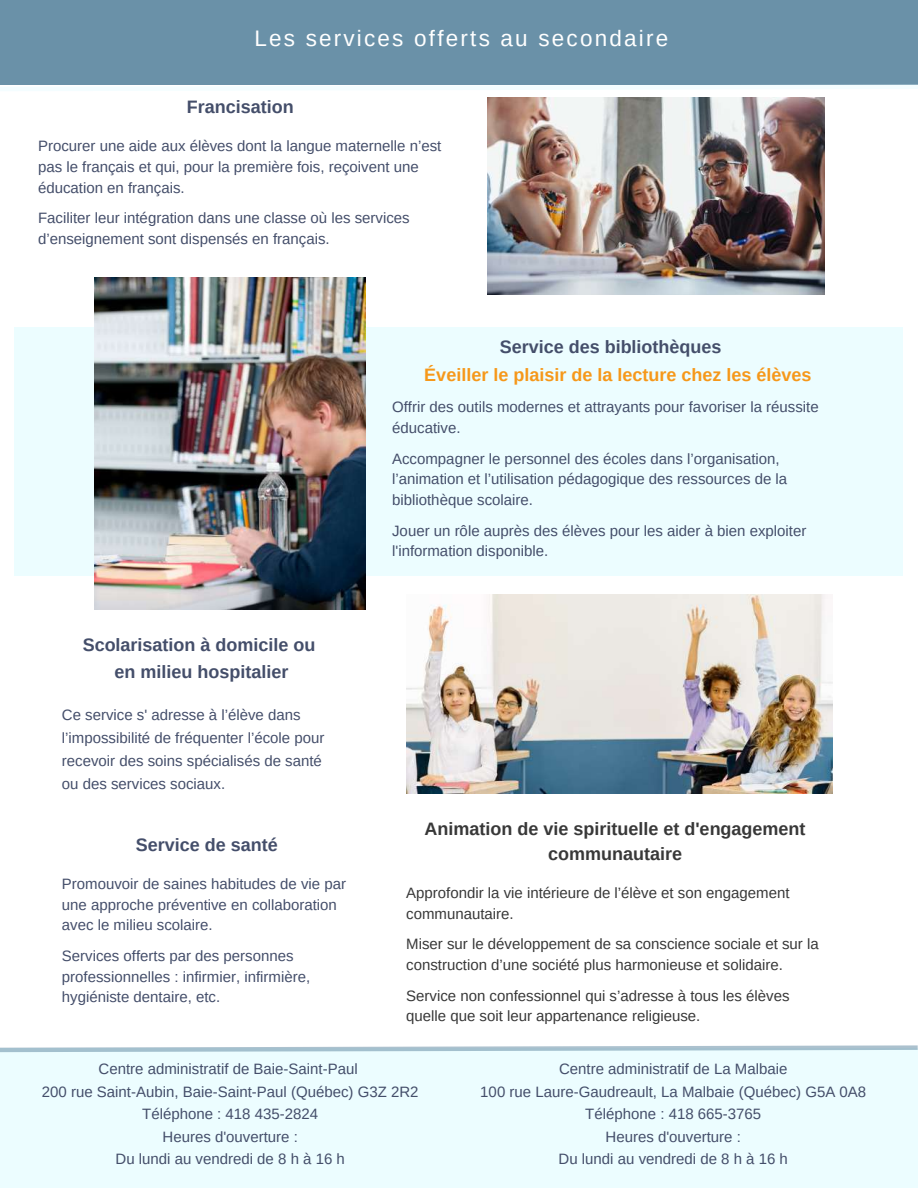
<style>
.page{position:relative;width:918px;height:1188px;background:#fff}
.page>*{position:absolute;margin:0;border:0;box-sizing:border-box;transform-origin:0 0}
.t1{font:22.5px "Arimo";letter-spacing:.1em;color:#fff}
.t2{font:700 18px/27px "Arimo";color:#444e6a;text-align:center}
.t3{font:700 18px/25px "Arimo";color:#383838;text-align:center}
.t4{font:700 18px "Arimo";color:#f6981a}
.t5{font:15px/20.5px "Arimo";color:#444e6a}
.t6{font:15px/20.7px "Arimo";color:#383838}
</style>
<div class="page">
<div style="left:0;top:1049px;width:918px;height:139px;background:#ecfdff"></div>
<div style="left:0;top:0;width:918px;height:84px;background:#6a91a8"></div>
<div style="left:15px;top:327px;width:888px;height:249px;background:#ecfdff"></div>
<img style="left:488px;top:97px;width:336px;height:197px">
<img style="left:406px;top:594px;width:427px;height:199px">
<img style="left:95px;top:278px;width:271px;height:332px">
<svg style="left:0;top:1045px;width:918px;height:7px"></svg>
<svg style="left:0;top:84px;width:918px;height:7px"></svg>
<h1 class="t1" style="left:254px;top:25px;width:415px">Les services offerts au secondaire</h1>
<p class="t2" style="left:187px;top:94px;width:108px">Francisation</p>
<p class="t5" style="left:38px;top:136px;width:405px">Procurer une aide aux élèves dont la langue maternelle n’est pas le français et qui, pour la première fois, reçoivent une éducation en français.</p>
<p class="t5" style="left:38px;top:208px;width:373px">Faciliter leur intégration dans une classe où les services d’enseignement sont dispensés en français.</p>
<p class="t2" style="left:500px;top:333px;width:223px">Service des bibliothèques</p>
<p class="t2" style="left:83px;top:631px;width:234px">Scolarisation à domicile ou en milieu hospitalier</p>
<p class="t5" style="left:62px;top:703px;width:264px;line-height:23px">Ce service s' adresse à l’élève dans l’impossibilité de fréquenter l’école pour recevoir des soins spécialisés de santé ou des services sociaux.</p>
<p class="t2" style="left:136px;top:831px;width:143px">Service de santé</p>
<p class="t5" style="left:62px;top:874px;width:286px">Promouvoir de saines habitudes de vie par une approche préventive en collaboration avec le milieu scolaire.</p>
<p class="t5" style="left:62px;top:946px;width:250px">Services offerts par des personnes professionnelles : infirmier, infirmière, hygiéniste dentaire, etc.</p>
<p class="t4" style="left:424px;top:364px;width:389px">Éveiller le plaisir de la lecture chez les élèves</p>
<p class="t5" style="left:392px;top:397px;width:428px">Offrir des outils modernes et attrayants pour favoriser la réussite éducative.</p>
<p class="t5" style="left:392px;top:448px;width:397px">Accompagner le personnel des écoles dans l’organisation, l’animation et l’utilisation pédagogique des ressources de la bibliothèque scolaire.</p>
<p class="t5" style="left:392px;top:520px;width:416px">Jouer un rôle auprès des élèves pour les aider à bien exploiter l'information disponible.</p>
<p class="t3" style="left:425px;top:816px;width:383px">Animation de vie spirituelle et d'engagement communautaire</p>
<p class="t6" style="left:406px;top:882px;width:385px">Approfondir la vie intérieure de l’élève et son engagement communautaire.</p>
<p class="t6" style="left:406px;top:934px;width:414px">Miser sur le développement de sa conscience sociale et sur la construction d’une société plus harmonieuse et solidaire.</p>
<p class="t6" style="left:406px;top:985px;width:385px">Service non confessionnel qui s’adresse à tous les élèves quelle que soit leur appartenance religieuse.</p>
<p class="t5" style="left:42px;top:1058px;width:378px;line-height:22.5px;text-align:center">Centre administratif de Baie-Saint-Paul<br>200 rue Saint-Aubin, Baie-Saint-Paul (Québec) G3Z 2R2<br>Téléphone : 418 435-2824<br>Heures d'ouverture :<br>Du lundi au vendredi de 8 h à 16 h</p>
<p class="t5" style="left:480px;top:1058px;width:387px;line-height:22.5px;text-align:center">Centre administratif de La Malbaie<br>100 rue Laure-Gaudreault, La Malbaie (Québec) G5A 0A8<br>Téléphone : 418 665-3765<br>Heures d'ouverture :<br>Du lundi au vendredi de 8 h à 16 h</p>
</div>
